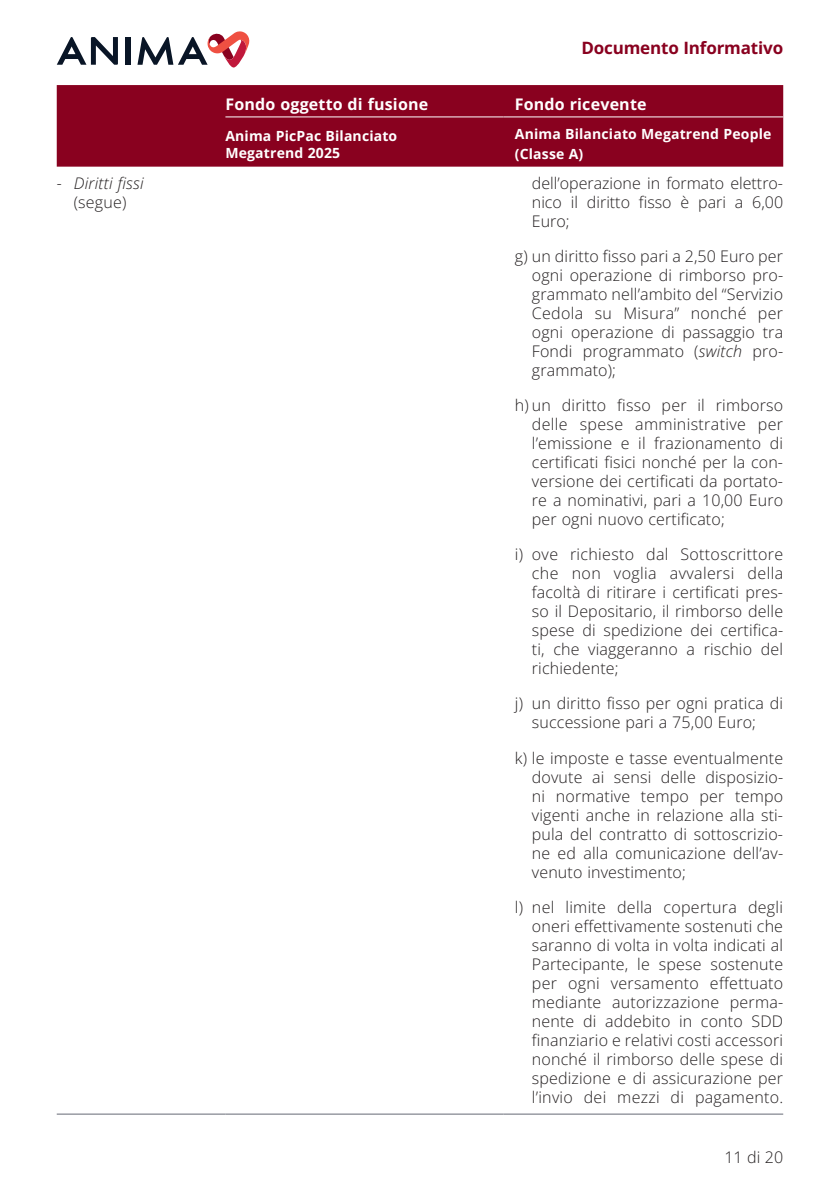
<style>
.page{position:relative;width:840px;height:1191px;background:#fff}
.page>*{position:absolute;margin:0;border:0;box-sizing:border-box;transform-origin:0 0}
.t1{font:700 17px "Open Sans";letter-spacing:-.01em;color:#89011f}
.t2{font:16px/19px "Open Sans";letter-spacing:.01em;color:#231f20;text-align:justify}
.t3{font:700 16px "Open Sans";letter-spacing:.01em;color:#fff}
.t4{font:italic 16px "Open Sans";letter-spacing:.01em;color:#231f20}
.t5{font:700 14px/16.8px "Open Sans";letter-spacing:.01em;color:#fff}
.s1{font-style:italic}
</style>
<div class="page">
<div style="left:125px;top:37px;width:5px;height:28px;background:#091526"></div>
<svg style="left:137px;top:31px;width:112px;height:36px"></svg>
<svg style="left:57px;top:37px;width:61px;height:28px"></svg>
<div style="left:57px;top:85px;width:725px;height:82px;background:#89011f"></div>
<hr style="left:225px;top:116px;width:278px;height:1px;background:#fff">
<hr style="left:503px;top:116px;width:279px;height:1px;background:#fff">
<hr style="left:57px;top:1113px;width:168px;height:1px;background:#656974">
<hr style="left:225px;top:1113px;width:278px;height:1px;background:#656974">
<hr style="left:503px;top:1113px;width:279px;height:1px;background:#656974">
<p class="t4" style="left:57px;top:172px;width:88px">- Diritti fissi</p>
<p class="t2" style="left:74px;top:193px;width:54px">(segue)</p>
<p class="t1" style="left:581px;top:36px;width:203px">Documento Informativo</p>
<p class="t3" style="left:225px;top:92px;width:204px">Fondo oggetto di fusione</p>
<p class="t3" style="left:514px;top:92px;width:133px">Fondo ricevente</p>
<p class="t5" style="left:225px;top:127px;width:173px">Anima PicPac Bilanciato<br>Megatrend 2025</p>
<p class="t5" style="left:514px;top:124px;width:258px;line-height:20px">Anima Bilanciato Megatrend People (Classe A)</p>
<p class="t2" style="left:531px;top:174px;width:253px">dell’operazione in formato elettro&shy;nico il diritto fisso è pari a 6,00<br>Euro;</p>
<p class="t2" style="left:531px;top:247px;width:252px;text-indent:-17px">g) un diritto fisso pari a 2,50 Euro per ogni operazione di rimborso pro&shy;grammato nell’ambito del “Servizio Cedola su Misura” nonché per ogni operazione di passaggio tra Fondi programmato (<span class="s1">switch</span> pro&shy;grammato);</p>
<p class="t2" style="left:531px;top:396px;width:253px;text-indent:-17px">h) un diritto fisso per il rimborso delle spese amministrative per l’emissione e il frazionamento di certificati fisici nonché per la con&shy;versione dei certificati da portato&shy;re a nominativi, pari a 10,00 Euro per ogni nuovo certificato;</p>
<p class="t2" style="left:531px;top:545px;width:253px;text-indent:-17px">i) ove richiesto dal Sottoscrittore che non voglia avvalersi della facoltà di ritirare i certificati pres&shy;so il Depositario, il rimborso delle spese di spedizione dei certifica&shy;ti, che viaggeranno a rischio del richiedente;</p>
<p class="t2" style="left:531px;top:694px;width:252px;text-indent:-17px">j) un diritto fisso per ogni pratica di successione pari a 75,00 Euro;</p>
<p class="t2" style="left:531px;top:748px;width:252px;text-indent:-17px">k) le imposte e tasse eventualmente dovute ai sensi delle disposizio&shy;ni normative tempo per tempo vigenti anche in relazione alla sti&shy;pula del contratto di sottoscrizio&shy;ne ed alla comunicazione dell’av&shy;venuto investimento;</p>
<p class="t2" style="left:531px;top:896px;width:253px;text-indent:-17px">l) nel limite della copertura degli oneri effettivamente sostenuti che saranno di volta in volta indicati al Partecipante, le spese sostenute per ogni versamento effettuato mediante autorizzazione perma&shy;nente di addebito in conto SDD finanziario e relativi costi accessori nonché il rimborso delle spese di spedizione e di assicurazione per l’invio dei mezzi di pagamento.</p>
<p class="t2" style="left:724px;top:1147px;width:60px">11 di 20</p>
</div>
